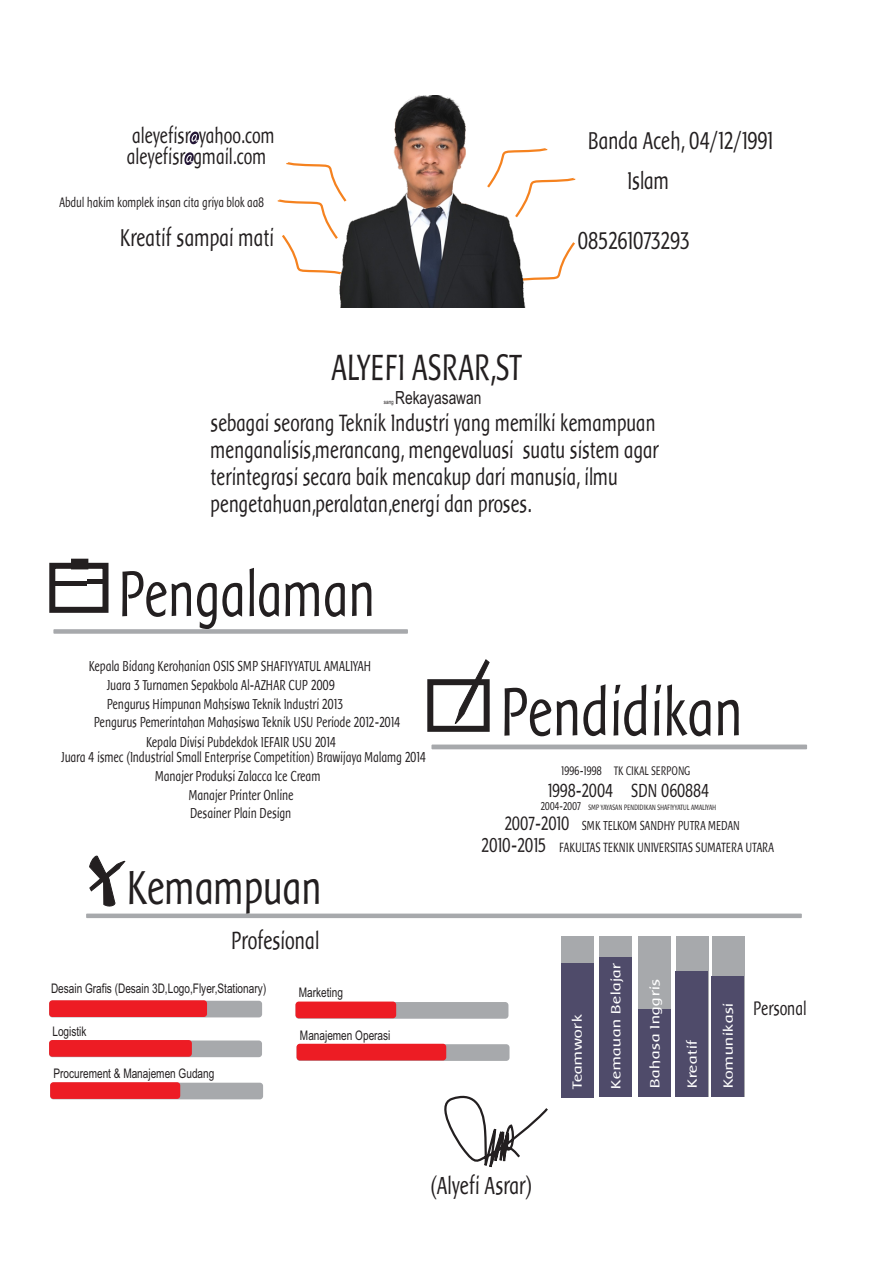
<style>
.page{position:relative;width:893px;height:1263px;background:#fff}
.page>*{position:absolute;margin:0;border:0;box-sizing:border-box;transform-origin:0 0}
.t1{font:70.35px "Baar Sophia";color:#231f20;scale:.76 1}
.t2{font:66.3px "Baar Sophia";color:#231f20;scale:.76 1}
.t3{font:49.35px "Baar Sophia";color:#231f20;scale:.76 1}
.t4{font:37.8px "Baar Sophia";color:#231f20;scale:.76 1}
.t5{font:25.5px "Baar Sophia";color:#231f20;scale:.76 1}
.t6{font:25.2px/40px "Baar Sophia";color:#231f20;scale:.76 1}
.t7{font:25.2px "Baar Sophia";letter-spacing:-.02em;color:#231f20;scale:.76 1}
.t8{font:24.6px/26.8px "Baar Sophia";color:#231f20;scale:.76 1}
.t9{font:22.65px/20.7px "Baar Sophia";color:#231f20;scale:.76 1}
.t10{font:20.1px "Baar Sophia";color:#231f20;scale:.76 1}
.t11{font:19.5px "Baar Sophia";color:#231f20;scale:.76 1}
.t12{font:18.15px "Arial";color:#231f20;scale:.76 1}
.t13{font:14.85px/15.6px "Baar Sophia";color:#231f20;text-align:center;scale:.76 1}
.t14{font:14.25px "Baar Sophia";color:#231f20;scale:.76 1}
.t15{font:13.95px "Baar Sophia";color:#231f20;scale:.76 1}
.t16{font:13.8px "Baar Sophia";color:#fff;scale:1.31 1}
.t17{font:13.5px "Baar Sophia";color:#231f20;scale:.76 1}
.t18{font:13.2px "Arial";color:#231f20;scale:.76 1}
.t19{font:12.75px "Baar Sophia";color:#231f20;scale:.76 1}
.t20{font:7.95px "Baar Sophia";color:#231f20;scale:.76 1}
.t21{font:6px "Arial";color:#231f20;scale:.76 1}
.s1{font-size:11.7px}
.s2{font-size:19.8px}
.s3{font-size:20.55px}
</style>
<div class="page">
<svg style="left:190px;top:132px;width:9px;height:12px"></svg>
<svg style="left:184px;top:152px;width:10px;height:13px"></svg>
<div style="left:427px;top:679px;width:63px;height:53px;border:6px solid #231f20"></div>
<div style="left:49px;top:563px;width:59px;height:50px;border:6px solid #231f20"></div>
<svg style="left:449px;top:659px;width:41px;height:72px"></svg>
<svg style="left:89px;top:855px;width:37px;height:52px"></svg>
<div style="left:49px;top:1001px;width:213px;height:16px;background:#a7a9ac;border-radius:3px"></div>
<div style="left:86px;top:913px;width:716px;height:5px;background:#a7a9ac"></div>
<div style="left:431px;top:744px;width:376px;height:5px;background:#a7a9ac"></div>
<div style="left:53px;top:629px;width:355px;height:5px;background:#a7a9ac"></div>
<div style="left:49px;top:1040px;width:213px;height:17px;background:#a7a9ac;border-radius:3px"></div>
<div style="left:296px;top:1002px;width:212px;height:17px;background:#a7a9ac;border-radius:3px"></div>
<div style="left:50px;top:1083px;width:213px;height:16px;background:#a7a9ac;border-radius:3px"></div>
<div style="left:297px;top:1044px;width:212px;height:17px;background:#a7a9ac;border-radius:3px"></div>
<div style="left:561px;top:936px;width:33px;height:161px;background:#a7a9ac"></div>
<div style="left:599px;top:936px;width:33px;height:161px;background:#a7a9ac"></div>
<div style="left:638px;top:936px;width:33px;height:161px;background:#a7a9ac"></div>
<div style="left:676px;top:936px;width:33px;height:161px;background:#a7a9ac"></div>
<div style="left:712px;top:936px;width:32px;height:161px;background:#a7a9ac"></div>
<div style="left:49px;top:1000px;width:158px;height:17px;background:#ed1c24;border-radius:3px"></div>
<div style="left:49px;top:1040px;width:143px;height:17px;background:#ed1c24;border-radius:3px"></div>
<div style="left:296px;top:1001px;width:100px;height:17px;background:#ed1c24;border-radius:3px"></div>
<div style="left:50px;top:1082px;width:130px;height:17px;background:#ed1c24;border-radius:3px"></div>
<div style="left:297px;top:1044px;width:149px;height:16px;background:#ed1c24;border-radius:3px"></div>
<div style="left:561px;top:963px;width:32px;height:134px;background:#4f4b6a"></div>
<div style="left:599px;top:958px;width:33px;height:139px;background:#4f4b6a"></div>
<div style="left:638px;top:1009px;width:33px;height:88px;background:#4f4b6a"></div>
<div style="left:675px;top:972px;width:33px;height:125px;background:#4f4b6a"></div>
<div style="left:711px;top:976px;width:33px;height:121px;background:#4f4b6a"></div>
<hr style="left:52px;top:581px;width:35px;height:4px;background:#231f20">
<div style="left:71px;top:559px;width:17px;height:10px;border:4px solid #231f20"></div>
<hr style="left:87px;top:579px;width:18px;height:4px;background:#231f20">
<svg style="left:529px;top:242px;width:46px;height:39px"></svg>
<svg style="left:277px;top:162px;width:50px;height:111px"></svg>
<svg style="left:529px;top:148px;width:47px;height:48px"></svg>
<svg style="left:444px;top:1095px;width:104px;height:73px"></svg>
<img style="left:327px;top:96px;width:202px;height:212px">
<h3 class="t9" style="left:127px;top:125px;width:196px">aleyefisr yahoo.com aleyefisr gmail.com</h3>
<h3 class="t6" style="left:628px;top:121px;width:194px;text-indent:-39px">Banda Aceh, 04/12/1991<br>Islam</h3>
<p class="t14" style="left:60px;top:194px;width:271px">Abdul hakim komplek insan cita griya blok aa8</p>
<h3 class="t6" style="left:120px;top:218px;width:204px">Kreatif sampai mati</h3>
<h3 class="t7" style="left:578px;top:227px;width:149px">085261073293</h3>
<h3 class="t4" style="left:332px;top:347px;width:252px">ALYEFI ASRAR,ST</h3>
<p class="t21" style="left:384px;top:400px;width:15px">sang</p>
<p class="t12" style="left:395px;top:391px;width:115px">Rekayasawan</p>
<h3 class="t8" style="left:211px;top:410px;width:591px">sebagai seorang Teknik Industri yang memilki kemampuan menganalisis,merancang, mengevaluasi suatu sistem agar terintegrasi secara baik mencakup dari manusia, ilmu pengetahuan,peralatan,energi dan proses.</h3>
<h2 class="t2" style="left:119px;top:558px;width:340px">Pengalaman</h2>
<p class="t13" style="left:89px;top:658px;width:373px">Kepala Bidang Kerohanian OSIS SMP SHAFIYYATUL AMALIYAH</p>
<p class="t13" style="left:107px;top:678px;width:301px">Juara 3 Turnamen Sepakbola Al-AZHAR CUP 2009</p>
<p class="t13" style="left:107px;top:696px;width:312px">Pengurus Himpunan Mahsiswa Teknik Industri 2013</p>
<p class="t13" style="left:94px;top:714px;width:404px">Pengurus Pemerintahan Mahasiswa Teknik USU Periode 2012-2014</p>
<p class="t13" style="left:62px;top:734px;width:481px">Kepala Divisi Pubdekdok IEFAIR USU 2014<br>Juara 4 ismec (Industrial Small Enterprise Competition) Brawijaya Malamg 2014</p>
<p class="t13" style="left:155px;top:769px;width:219px">Manajer Produksi Zalacca Ice Cream</p>
<p class="t13" style="left:190px;top:805px;width:135px">Desainer Plain Design</p>
<h1 class="t1" style="left:501px;top:674px;width:321px">Pendidikan</h1>
<p class="t19" style="left:561px;top:763px;width:172px">1996-1998 TK CIKAL SERPONG</p>
<p class="t13" style="left:189px;top:787px;width:139px">Manajer Printer Online</p>
<h3 class="t11" style="left:548px;top:780px;width:214px">1998-2004 SDN 060884</h3>
<p class="t20" style="left:541px;top:803px;width:232px"><span class="s1">2004-2007</span> SMP YAYASAN PENDIDIKAN SHAFIYYATUL AMALIYAH</p>
<p class="t17" style="left:505px;top:818px;width:311px"><span class="s2">2007-2010</span> SMK TELKOM SANDHY PUTRA MEDAN</p>
<p class="t15" style="left:482px;top:840px;width:387px"><span class="s3">2010-2015</span> FAKULTAS TEKNIK UNIVERSITAS SUMATERA UTARA</p>
<h3 class="t3" style="left:128px;top:861px;width:257px">Kemampuan</h3>
<h3 class="t5" style="left:231px;top:927px;width:118px">Profesional</h3>
<p class="t18" style="left:51px;top:983px;width:284px">Desain Grafis (Desain 3D,Logo,Flyer,Stationary)</p>
<p class="t18" style="left:52px;top:1026px;width:46px">Logistik</p>
<p class="t18" style="left:54px;top:1068px;width:213px">Procurement &amp; Manajemen Gudang</p>
<p class="t18" style="left:299px;top:988px;width:60px">Marketing</p>
<p class="t18" style="left:300px;top:1030px;width:121px">Manajemen Operasi</p>
<h3 class="t5" style="left:430px;top:1172px;width:136px">(Alyefi Asrar)</h3>
<p class="t16" style="left:570px;top:1089px;width:58px;rotate:-90deg">Teamwork</p>
<p class="t16" style="left:608px;top:1088px;width:97px;rotate:-90deg">Kemauan Belajar</p>
<p class="t16" style="left:647px;top:1088px;width:86px;rotate:-90deg">Bahasa Inggris</p>
<p class="t16" style="left:685px;top:1088px;width:39px;rotate:-90deg">Kreatif</p>
<p class="t16" style="left:721px;top:1088px;width:67px;rotate:-90deg">Komunikasi</p>
<h3 class="t10" style="left:753px;top:997px;width:72px">Personal</h3>
</div>
